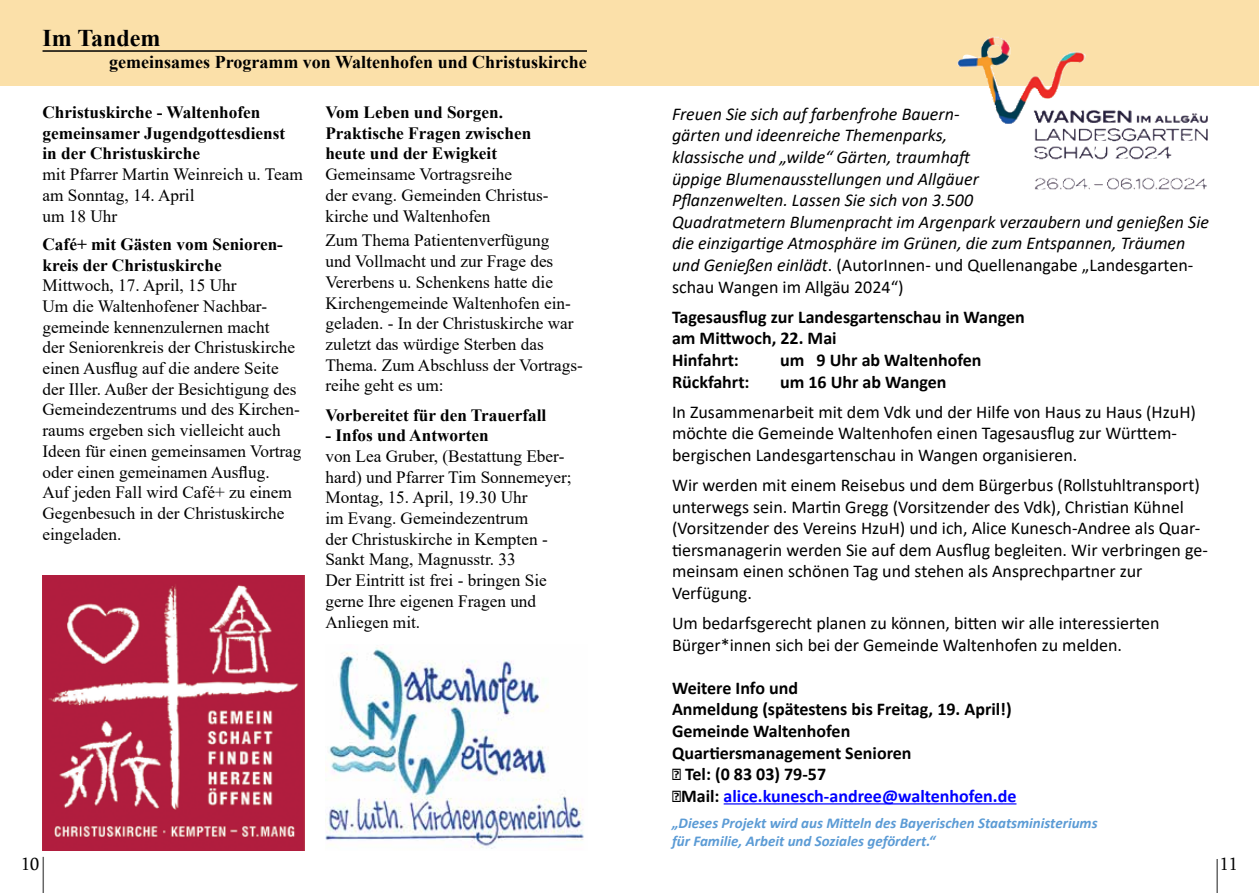
<style>
.page{position:relative;width:1259px;height:893px;background:#fff}
.page>*{position:absolute;margin:0;border:0;box-sizing:border-box;transform-origin:0 0}
.t1{font:700 24px "Times New Roman";color:#000}
.t2{font:18px/21.6px "Calibri";color:#000}
.t3{font:italic 18px/21.6px "Calibri";color:#000}
.t4{font:700 18px/21.6px "Calibri";color:#000}
.t5{font:700 18px "Times New Roman";color:#000}
.t6{font:700 18px "Calibri";color:#00f}
.t7{font:18px "Sylfaen";color:#000}
.t8{font:17.25px/20.7px "Times New Roman";color:#000}
.t9{font:700 17.25px/20.7px "Times New Roman";color:#000}
.t10{font:italic 700 15px/18px "Calibri";color:#5b9bd5}
.s1{font-style:normal}
.s2{color:#000}
</style>
<div class="page">
<div style="left:0;top:0;width:1259px;height:85px;background:#fbe0a9"></div>
<img style="left:956px;top:37px;width:130px;height:87px">
<hr style="left:43px;top:50px;width:544px;height:2px;background:#000">
<hr style="left:43px;top:857px;width:1px;height:36px;background:#000">
<hr style="left:1216px;top:859px;width:2px;height:34px;background:#000">
<img style="left:43px;top:575px;width:261px;height:275px">
<img style="left:326px;top:647px;width:258px;height:202px">
<hr style="left:723px;top:803px;width:293px;height:1px;background:#00f">
<h1 class="t1" style="left:43px;top:21px;width:120px">Im Tandem</h1>
<p class="t5" style="left:109px;top:49px;width:479px">gemeinsames Programm von Waltenhofen und Christuskirche</p>
<p class="t9" style="left:43px;top:101px;width:244px">Christuskirche - Waltenhofen gemeinsamer Jugendgottesdienst in der Christuskirche</p>
<p class="t8" style="left:43px;top:163px;width:262px">mit Pfarrer Martin Weinreich u. Team am Sonntag, 14. April<br>um 18 Uhr</p>
<p class="t9" style="left:325px;top:101px;width:208px">Vom Leben und Sorgen.<br>Praktische Fragen zwischen heute und der Ewigkeit</p>
<p class="t8" style="left:325px;top:163px;width:225px">Gemeinsame Vortragsreihe<br>der evang. Gemeinden Christus&shy;kirche und Waltenhofen</p>
<p class="t8" style="left:325px;top:230px;width:259px">Zum Thema Patientenverfügung<br>und Vollmacht und zur Frage des<br>Vererbens u. Schenkens hatte die<br>Kirchengemeinde Waltenhofen ein&shy;geladen. - In der Christuskirche war zuletzt das würdige Sterben das<br>Thema. Zum Abschluss der Vortrags&shy;reihe geht es um:</p>
<p class="t9" style="left:325px;top:404px;width:222px">Vorbereitet für den Trauerfall</p>
<p class="t9" style="left:325px;top:425px;width:165px">- Infos und Antworten</p>
<p class="t8" style="left:325px;top:445px;width:248px">von Lea Gruber, (Bestattung Eber&shy;hard) und Pfarrer Tim Sonnemeyer;<br>Montag, 15. April, 19.30 Uhr<br>im Evang. Gemeindezentrum<br>der Christuskirche in Kempten -<br>Sankt Mang, Magnusstr. 33<br>Der Eintritt ist frei - bringen Sie gerne Ihre eigenen Fragen und<br>Anliegen mit.</p>
<p class="t9" style="left:43px;top:233px;width:242px">Café+ mit Gästen vom Senioren&shy;kreis der Christuskirche</p>
<p class="t8" style="left:43px;top:275px;width:260px">Mittwoch, 17. April, 15 Uhr<br>Um die Waltenhofener Nachbar&shy;gemeinde kennenzulernen macht<br>der Seniorenkreis der Christuskirche einen Ausflug auf die andere Seite der Iller. Außer der Besichtigung des<br>Gemeindezentrums und des Kirchen&shy;raums ergeben sich vielleicht auch<br>Ideen für einen gemeinsamen Vortrag oder einen gemeinamen Ausflug.<br>Auf jeden Fall wird Café+ zu einem<br>Gegenbesuch in der Christuskirche eingeladen.</p>
<p class="t3" style="left:672px;top:102px;width:538px">Freuen Sie sich auf farbenfrohe Bauern-<br>gärten und ideenreiche Themenparks,<br>klassische und „wilde“ Gärten, traumhaft<br>üppige Blumenausstellungen und Allgäuer<br>Pflanzenwelten. Lassen Sie sich von 3.500<br>Quadratmetern Blumenpracht im Argenpark verzaubern und genießen Sie die einzigartige Atmosphäre im Grünen, die zum Entspannen, Träumen und Genießen einlädt<span class="s1">. (AutorInnen- und Quellenangabe „Landesgarten&shy;schau Wangen im Allgäu 2024“)</span></p>
<p class="t4" style="left:672px;top:306px;width:354px">Tagesausflug zur Landesgartenschau in Wangen am Mittwoch, 22. Mai<br>Hinfahrt:</p>
<p class="t4" style="left:780px;top:349px;width:203px">um 9 Uhr ab Waltenhofen</p>
<p class="t4" style="left:672px;top:370px;width:79px">Rückfahrt:</p>
<p class="t4" style="left:780px;top:370px;width:168px">um 16 Uhr ab Wangen</p>
<p class="t2" style="left:672px;top:400px;width:525px">In Zusammenarbeit mit dem Vdk und der Hilfe von Haus zu Haus (HzuH) möchte die Gemeinde Waltenhofen einen Tagesausflug zur Württem&shy;bergischen Landesgartenschau in Wangen organisieren.</p>
<p class="t2" style="left:672px;top:474px;width:537px">Wir werden mit einem Reisebus und dem Bürgerbus (Rollstuhltransport) unterwegs sein. Martin Gregg (Vorsitzender des Vdk), Christian Kühnel (Vorsitzender des Vereins HzuH) und ich, Alice Kunesch-Andree als Quar&shy;tiersmanagerin werden Sie auf dem Ausflug begleiten. Wir verbringen ge&shy;meinsam einen schönen Tag und stehen als Ansprechpartner zur Verfügung.</p>
<p class="t2" style="left:672px;top:612px;width:489px">Um bedarfsgerecht planen zu können, bitten wir alle interessierten<br>Bürger*innen sich bei der Gemeinde Waltenhofen zu melden.</p>
<p class="t4" style="left:672px;top:677px;width:128px">Weitere Info und</p>
<p class="t4" style="left:672px;top:698px;width:341px">Anmeldung (spätestens bis Freitag, 19. April!)</p>
<p class="t4" style="left:672px;top:720px;width:180px">Gemeinde Waltenhofen</p>
<p class="t4" style="left:672px;top:742px;width:241px">Quartiersmanagement Senioren</p>
<p class="t4" style="left:685px;top:763px;width:142px">Tel: (0 83 03) 79-57</p>
<p class="t6" style="left:681px;top:783px;width:337px"><span class="s2">Mail:</span> alice.kunesch-andree@waltenhofen.de</p>
<p class="t10" style="left:672px;top:814px;width:427px">„Dieses Projekt wird aus Mitteln des Bayerischen Staatsministeriums für Familie, Arbeit und Soziales gefördert.“</p>
<p class="t7" style="left:21px;top:852px;width:19px">10</p>
<p class="t7" style="left:1219px;top:852px;width:19px">11</p>
</div>
